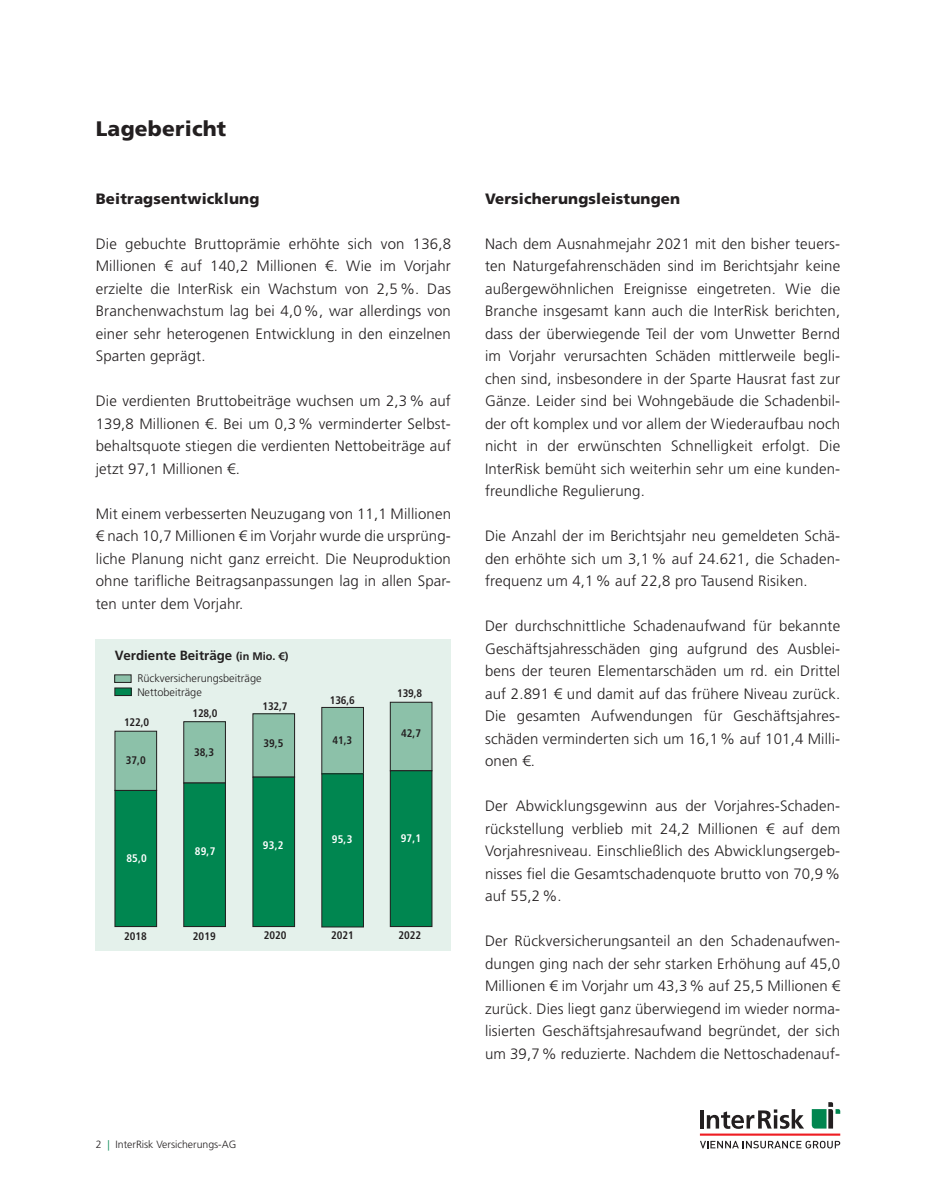
<style>
.page{position:relative;width:936px;height:1191px;background:#fff}
.page>*{position:absolute;margin:0;border:0;box-sizing:border-box;transform-origin:0 0}
.t1{font:900 21px "Frutiger LT Std";letter-spacing:.01em;color:#231f20}
.t2{font:300 15px/22.5px "Frutiger LT Std";letter-spacing:.01em;color:#231f20;text-align:justify}
.t3{font:900 15px "Frutiger LT Std";letter-spacing:.01em;color:#231f20}
.t4{font:700 13.35px "Frutiger LT Std";color:#231f20}
.t5{font:700 condensed 10.95px "Frutiger LT Std";color:#231f20}
.t6{font:300 10.95px/13.2px "Frutiger LT Std";color:#231f20}
.t7{font:700 condensed 10.95px "Frutiger LT Std";letter-spacing:.02em;color:#fff}
.t8{font:300 10.5px "Frutiger LT Std";color:#231f20}
.s1{font-size:10.95px}
.s2{color:#008650}
</style>
<div class="page">
<hr style="left:699px;top:1133px;width:141px;height:2px;background:#ee1d23">
<svg style="left:700px;top:1140px;width:140px;height:8px"></svg>
<svg style="left:700px;top:1110px;width:3px;height:18px"></svg>
<svg style="left:706px;top:1109px;width:98px;height:19px"></svg>
<svg style="left:811px;top:1102px;width:29px;height:26px"></svg>
<div style="left:96px;top:639px;width:355px;height:311px;background:#e4f1eb"></div>
<div style="left:115px;top:675px;width:16px;height:7px;background:#8cc1a9"></div>
<div style="left:114px;top:674px;width:17px;height:9px;border:1px solid #231f20"></div>
<div style="left:115px;top:688px;width:16px;height:7px;background:#008650"></div>
<div style="left:114px;top:687px;width:18px;height:9px;border:1px solid #231f20"></div>
<div style="left:115px;top:731px;width:42px;height:59px;background:#8cc1a9"></div>
<div style="left:114px;top:731px;width:43px;height:60px;border:1px solid #231f20"></div>
<div style="left:115px;top:790px;width:42px;height:136px;background:#008650"></div>
<div style="left:114px;top:790px;width:43px;height:137px;border:1px solid #231f20"></div>
<div style="left:184px;top:721px;width:41px;height:62px;background:#8cc1a9"></div>
<div style="left:183px;top:721px;width:43px;height:62px;border:1px solid #231f20"></div>
<div style="left:184px;top:783px;width:41px;height:143px;background:#008650"></div>
<div style="left:183px;top:782px;width:43px;height:145px;border:1px solid #231f20"></div>
<div style="left:253px;top:714px;width:41px;height:63px;background:#8cc1a9"></div>
<div style="left:252px;top:713px;width:43px;height:64px;border:1px solid #231f20"></div>
<div style="left:253px;top:777px;width:41px;height:149px;background:#008650"></div>
<div style="left:252px;top:776px;width:43px;height:151px;border:1px solid #231f20"></div>
<div style="left:322px;top:707px;width:41px;height:67px;background:#8cc1a9"></div>
<div style="left:321px;top:707px;width:43px;height:67px;border:1px solid #231f20"></div>
<div style="left:322px;top:774px;width:41px;height:153px;background:#008650"></div>
<div style="left:321px;top:773px;width:43px;height:154px;border:1px solid #231f20"></div>
<div style="left:390px;top:702px;width:42px;height:68px;background:#8cc1a9"></div>
<div style="left:390px;top:702px;width:42px;height:69px;border:1px solid #231f20"></div>
<div style="left:390px;top:770px;width:42px;height:156px;background:#008650"></div>
<div style="left:390px;top:770px;width:42px;height:157px;border:1px solid #231f20"></div>
<h1 class="t1" style="left:96px;top:116px;width:132px">Lagebericht</h1>
<p class="t3" style="left:96px;top:189px;width:165px">Beitragsentwicklung</p>
<p class="t2" style="left:96px;top:232px;width:357px">Die gebuchte Bruttoprämie erhöhte sich von 136,8<br>Millionen € auf 140,2 Millionen €. Wie im Vorjahr erzielte die InterRisk ein Wachstum von 2,5%. Das Branchenwachstum lag bei 4,0%, war allerdings von einer sehr heterogenen Entwicklung in den einzelnen Sparten geprägt.</p>
<p class="t2" style="left:96px;top:390px;width:357px">Die verdienten Bruttobeiträge wuchsen um 2,3% auf 139,8 Millionen €. Bei um 0,3% verminderter Selbst&shy;behaltsquote stiegen die verdienten Nettobeiträge auf jetzt 97,1 Millionen €.</p>
<p class="t2" style="left:96px;top:502px;width:357px">Mit einem verbesserten Neuzugang von 11,1 Millionen € nach 10,7 Millionen € im Vorjahr wurde die ursprüng&shy;liche Planung nicht ganz erreicht. Die Neuproduktion ohne tarifliche Beitragsanpassungen lag in allen Spar&shy;ten unter dem Vorjahr.</p>
<p class="t4" style="left:115px;top:648px;width:175px">Verdiente Beiträge <span class="s1">(in Mio. €)</span></p>
<p class="t6" style="left:137px;top:672px;width:126px">Rückversicherungsbeiträge<br>Nettobeiträge</p>
<p class="t5" style="left:124px;top:716px;width:27px">122,0</p>
<p class="t5" style="left:262px;top:699px;width:27px">132,7</p>
<p class="t5" style="left:192px;top:706px;width:27px">128,0</p>
<p class="t5" style="left:126px;top:753px;width:21px">37,0</p>
<p class="t7" style="left:126px;top:851px;width:22px">85,0</p>
<p class="t5" style="left:194px;top:745px;width:21px">38,3</p>
<p class="t7" style="left:195px;top:845px;width:22px">89,7</p>
<p class="t5" style="left:263px;top:736px;width:21px">39,5</p>
<p class="t7" style="left:263px;top:839px;width:22px">93,2</p>
<p class="t5" style="left:330px;top:693px;width:27px">136,6</p>
<p class="t5" style="left:332px;top:733px;width:21px">41,3</p>
<p class="t7" style="left:332px;top:833px;width:22px">95,3</p>
<p class="t5" style="left:124px;top:929px;width:24px">2018</p>
<p class="t5" style="left:193px;top:929px;width:24px">2019</p>
<p class="t5" style="left:264px;top:929px;width:24px">2020</p>
<p class="t5" style="left:331px;top:929px;width:24px">2021</p>
<p class="t5" style="left:397px;top:687px;width:27px">139,8</p>
<p class="t5" style="left:401px;top:727px;width:21px">42,7</p>
<p class="t7" style="left:400px;top:831px;width:22px">97,1</p>
<p class="t5" style="left:398px;top:929px;width:24px">2022</p>
<p class="t8" style="left:96px;top:1138px;width:142px">2 <span class="s2">|</span> InterRisk Versicherungs-AG</p>
<p class="t3" style="left:485px;top:189px;width:197px">Versicherungsleistungen</p>
<p class="t2" style="left:485px;top:232px;width:357px">Nach dem Ausnahmejahr 2021 mit den bisher teuers&shy;ten Naturgefahrenschäden sind im Berichtsjahr keine außergewöhnlichen Ereignisse eingetreten. Wie die Branche insgesamt kann auch die InterRisk berichten, dass der überwiegende Teil der vom Unwetter Bernd im Vorjahr verursachten Schäden mittlerweile begli&shy;chen sind, insbesondere in der Sparte Hausrat fast zur Gänze. Leider sind bei Wohngebäude die Schadenbil&shy;der oft komplex und vor allem der Wiederaufbau noch nicht in der erwünschten Schnelligkeit erfolgt. Die InterRisk bemüht sich weiterhin sehr um eine kunden&shy;freundliche Regulierung.</p>
<p class="t2" style="left:485px;top:525px;width:357px">Die Anzahl der im Berichtsjahr neu gemeldeten Schä&shy;den erhöhte sich um 3,1% auf 24. 621, die Schaden&shy;frequenz um 4,1% auf 22,8 pro Tausend Risiken.</p>
<p class="t2" style="left:485px;top:615px;width:357px;text-align:left">Der durchschnittliche Schadenaufwand für bekannte Geschäftsjahresschäden ging aufgrund des Ausblei&shy;bens der teuren Elementarschäden um rd. ein Drittel auf 2.891 € und damit auf das frühere Niveau zurück.<br>Die gesamten Aufwendungen für Geschäftsjahres&shy;schäden verminderten sich um 16,1% auf 101,4 Milli&shy;onen €.</p>
<p class="t2" style="left:485px;top:795px;width:357px">Der Abwicklungsgewinn aus der Vorjahres-Schaden&shy;rückstellung verblieb mit 24,2 Millionen € auf dem Vorjahresniveau. Einschließlich des Abwicklungsergeb&shy;nisses fiel die Gesamtschadenquote brutto von 70,9% auf 55,2%.</p>
<p class="t2" style="left:485px;top:930px;width:357px">Der Rückversicherungsanteil an den Schadenaufwen&shy;dungen ging nach der sehr starken Erhöhung auf 45,0<br>Millionen € im Vorjahr um 43,3% auf 25,5 Millionen € zurück. Dies liegt ganz überwiegend im wieder norma&shy;lisierten Geschäftsjahresaufwand begründet, der sich um 39,7% reduzierte. Nachdem die Nettoschadenauf-</p>
</div>
